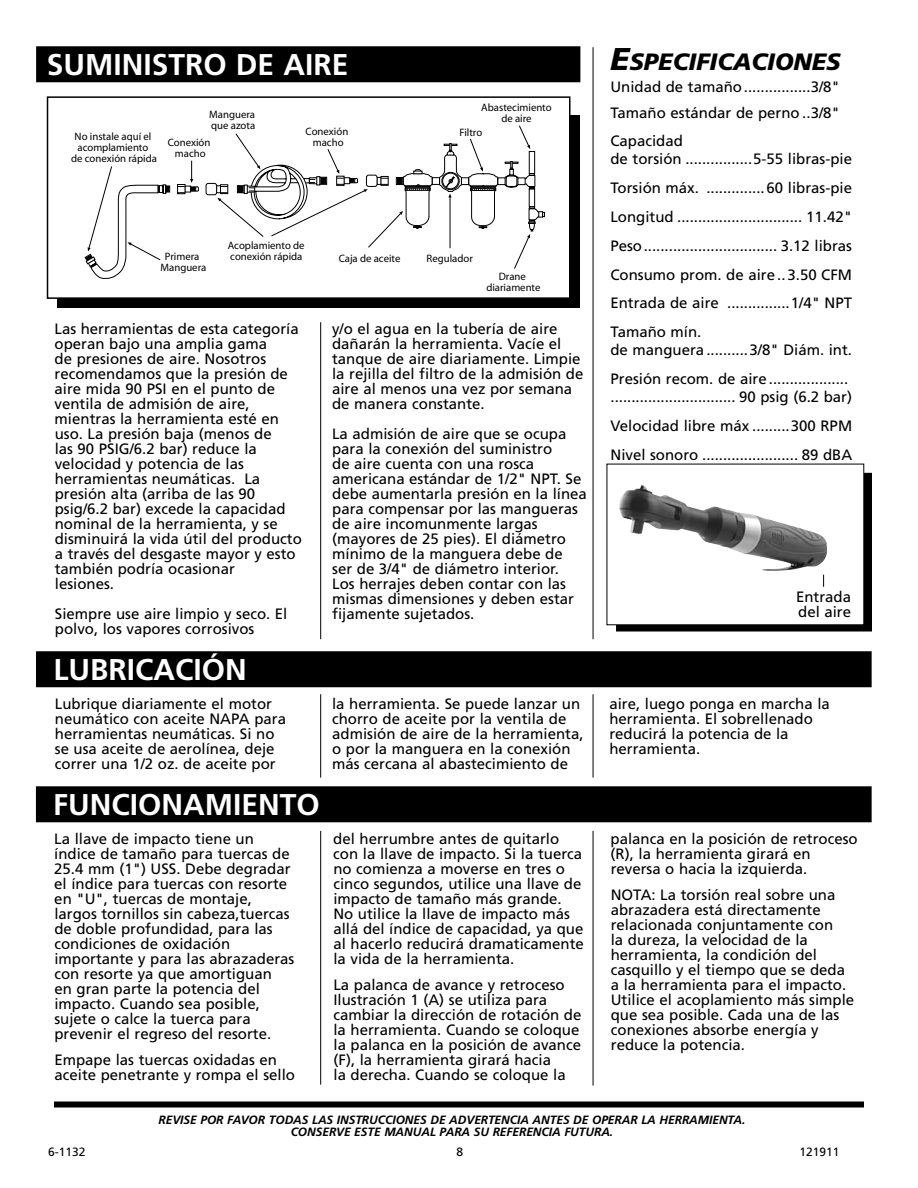
<style>
.page{position:relative;width:918px;height:1188px;background:#fff}
.page>*{position:absolute;margin:0;border:0;box-sizing:border-box;transform-origin:0 0}
.t1{font:700 30px "Frutiger LT Std";color:#fff}
.t2{font:italic 900 23.7px "Frutiger LT Std";color:#000}
.t3{font:15px/15px "Frutiger LT Std";color:#000}
.t4{font:italic 700 12px "Frutiger LT Std";letter-spacing:-.005em;color:#000}
.t5{font:12px "Frutiger LT Std";color:#000}
.t6{font:10.8px/10.8px "Myriad";color:#000;text-align:center}
.s1{font-size:31.5px}
</style>
<div class="page">
<hr style="left:320px;top:694px;width:1px;height:84px;background:#000">
<div style="left:37px;top:652px;width:834px;height:35px;background:#000"></div>
<div style="left:36px;top:651px;width:836px;height:36px;border:2px solid #000"></div>
<div style="left:37px;top:787px;width:834px;height:35px;background:#000"></div>
<div style="left:36px;top:786px;width:836px;height:36px;border:2px solid #000"></div>
<hr style="left:593px;top:831px;width:1px;height:255px;background:#000">
<hr style="left:320px;top:831px;width:1px;height:254px;background:#000">
<hr style="left:593px;top:694px;width:1px;height:84px;background:#000">
<hr style="left:320px;top:322px;width:1px;height:317px;background:#000">
<div style="left:37px;top:47px;width:543px;height:35px;background:#000"></div>
<div style="left:36px;top:46px;width:544px;height:36px;border:2px solid #000"></div>
<hr style="left:593px;top:47px;width:1px;height:592px;background:#000">
<div style="left:58px;top:115px;width:522px;height:192px;background:#000"></div>
<div style="left:48px;top:97px;width:522px;height:201px;background:#fff"></div>
<div style="left:47px;top:96px;width:524px;height:203px;border:2px solid #000"></div>
<hr style="left:450px;top:197px;width:1px;height:51px;background:#000">
<svg style="left:177px;top:184px;width:8px;height:10px"></svg>
<svg style="left:178px;top:160px;width:21px;height:33px"></svg>
<div style="left:206px;top:183px;width:11px;height:12px;border:1px solid #000;border-radius:2px"></div>
<svg style="left:85px;top:166px;width:85px;height:113px"></svg>
<div style="left:432px;top:177px;width:8px;height:8px;background:#fff;border:1px solid #000"></div>
<div style="left:461px;top:178px;width:8px;height:7px;background:#fff;border:1px solid #000"></div>
<svg style="left:216px;top:133px;width:217px;height:115px"></svg>
<svg style="left:468px;top:138px;width:30px;height:91px"></svg>
<div style="left:498px;top:178px;width:7px;height:7px;background:#fff;border:1px solid #000"></div>
<svg style="left:439px;top:143px;width:23px;height:55px"></svg>
<svg style="left:504px;top:125px;width:41px;height:144px"></svg>
<div style="left:617px;top:473px;width:254px;height:158px;background:#000"></div>
<div style="left:616px;top:473px;width:256px;height:158px;border:1px solid #000"></div>
<div style="left:607px;top:464px;width:257px;height:161px;background:#fff"></div>
<div style="left:54px;top:1102px;width:810px;height:6px;background:#000"></div>
<svg style="left:823px;top:575px;width:1px;height:12px"></svg>
<img style="left:619px;top:485px;width:208px;height:86px">
<h1 class="t1" style="left:47px;top:47px;width:36px">SUMINISTRO</h1>
<h1 class="t1" style="left:236px;top:47px;width:65px">DE AIRE</h1>
<p class="t6" style="left:209px;top:109px;width:47px;text-align:left">Manguera que azota</p>
<p class="t6" style="left:71px;top:132px;width:87px">No instale aquí el acomplamiento<br>de conexión rápida</p>
<p class="t6" style="left:168px;top:137px;width:44px">Conexión macho</p>
<p class="t6" style="left:481px;top:103px;width:72px">Abastecimiento de aire</p>
<p class="t6" style="left:306px;top:127px;width:44px">Conexión macho</p>
<p class="t6" style="left:459px;top:127px;width:24px">Filtro</p>
<p class="t6" style="left:228px;top:241px;width:78px;text-align:left">Acoplamiento de conexión rápida</p>
<p class="t6" style="left:165px;top:251px;width:36px">Primera</p>
<p class="t6" style="left:339px;top:253px;width:63px">Caja de aceite</p>
<p class="t6" style="left:161px;top:262px;width:47px">Manguera</p>
<p class="t6" style="left:427px;top:253px;width:48px">Regulador</p>
<p class="t6" style="left:486px;top:272px;width:56px">Drane diariamente</p>
<p class="t3" style="left:55px;top:321px;width:249px">Las herramientas de esta categoría operan bajo una amplia gama<br>de presiones de aire. Nosotros recomendamos que la presión de aire mida 90 PSI en el punto de ventila de admisión de aire, mientras la herramienta esté en uso. La presión baja (menos de<br>las 90 PSIG/6.2 bar) reduce la velocidad y potencia de las herramientas neumáticas. La presión alta (arriba de las 90 psig/6.2 bar) excede la capacidad nominal de la herramienta, y se disminuirá la vida útil del producto a través del desgaste mayor y esto también podría ocasionar<br>lesiones.</p>
<p class="t3" style="left:55px;top:606px;width:234px">Siempre use aire limpio y seco. El polvo, los vapores corrosivos</p>
<h1 class="t1" style="left:54px;top:652px;width:33px">LUBRICACI</h1>
<h1 class="t1" style="left:202px;top:652px;width:42px">ÓN</h1>
<p class="t3" style="left:332px;top:321px;width:253px">y/o el agua en la tubería de aire dañarán la herramienta. Vacíe el tanque de aire diariamente. Limpie la rejilla del filtro de la admisión de aire al menos una vez por semana de manera constante.</p>
<p class="t3" style="left:332px;top:426px;width:256px">La admisión de aire que se ocupa para la conexión del suministro<br>de aire cuenta con una rosca americana estándar de 1/2" NPT. Se debe aumentarla presión en la línea para compensar por las mangueras de aire incomunmente largas (mayores de 25 pies). El diámetro mínimo de la manguera debe de<br>ser de 3/4" de diámetro interior.<br>Los herrajes deben contar con las mismas dimensiones y deben estar fijamente sujetados.</p>
<h2 class="t2" style="left:610px;top:48px;width:232px"><span class="s1">E</span>SPECIFICACIONES</h2>
<p class="t3" style="left:610px;top:74px;width:231px;line-height:25.5px">Unidad de tamaño................3/8"<br>Tamaño estándar de perno ..3/8"</p>
<p class="t3" style="left:610px;top:132px;width:243px;line-height:18px">Capacidad<br>de torsión ................5-55 libras-pie</p>
<p class="t3" style="left:610px;top:174px;width:243px;line-height:28.8px;text-align:justify">Torsión máx. ..............60 libras-pie Longitud .............................. 11.42" Peso................................ 3.12 libras Consumo prom. de aire ..3.50 CFM Entrada de aire ...............1/4" NPT Tamaño mín.</p>
<p class="t3" style="left:610px;top:336px;width:243px;line-height:28.8px">de manguera ..........3/8" Diám. int.<br>Presión recom. de aire ...................</p>
<p class="t3" style="left:611px;top:382px;width:243px;line-height:28.8px;text-align:justify">.............................. 90 psig (6.2 bar)<br>Velocidad libre máx .........300 RPM Nivel sonoro ....................... 89 dBA</p>
<p class="t3" style="left:796px;top:589px;width:57px">Entrada del aire</p>
<p class="t3" style="left:55px;top:696px;width:233px">Lubrique diariamente el motor neumático con aceite NAPA para herramientas neumáticas. Si no se usa aceite de aerolínea, deje correr una 1/2 oz. de aceite por</p>
<p class="t3" style="left:332px;top:696px;width:253px">la herramienta. Se puede lanzar un chorro de aceite por la ventila de admisión de aire de la herramienta, o por la manguera en la conexión más cercana al abastecimiento de</p>
<p class="t3" style="left:609px;top:696px;width:222px">aire, luego ponga en marcha la herramienta. El sobrellenado reducirá la potencia de la herramienta.</p>
<h1 class="t1" style="left:53px;top:787px;width:268px">FUNCIONAMIENTO</h1>
<p class="t3" style="left:54px;top:831px;width:242px">La llave de impacto tiene un índice de tamaño para tuercas de<br>25.4 mm (1") USS. Debe degradar el índice para tuercas con resorte en "U", tuercas de montaje, largos tornillos sin cabeza,tuercas de doble profundidad, para las condiciones de oxidación importante y para las abrazaderas con resorte ya que amortiguan<br>en gran parte la potencia del impacto. Cuando sea posible, sujete o calce la tuerca para prevenir el regreso del resorte.</p>
<p class="t3" style="left:54px;top:1052px;width:242px">Empape las tuercas oxidadas en aceite penetrante y rompa el sello</p>
<p class="t3" style="left:333px;top:831px;width:252px">del herrumbre antes de quitarlo con la llave de impacto. Si la tuerca no comienza a moverse en tres o cinco segundos, utilice una llave de impacto de tamaño más grande.<br>No utilice la llave de impacto más allá del índice de capacidad, ya que al hacerlo reducirá dramaticamente la vida de la herramienta.</p>
<p class="t3" style="left:333px;top:977px;width:250px">La palanca de avance y retroceso Ilustración 1 (A) se utiliza para cambiar la dirección de rotación de la herramienta. Cuando se coloque la palanca en la posición de avance (F), la herramienta girará hacia<br>la derecha. Cuando se coloque la</p>
<p class="t3" style="left:611px;top:831px;width:249px">palanca en la posición de retroceso (R), la herramienta girará en reversa o hacia la izquierda.</p>
<p class="t3" style="left:611px;top:887px;width:245px">NOTA: La torsión real sobre una abrazadera está directamente relacionada conjuntamente con<br>la dureza, la velocidad de la herramienta, la condición del casquillo y el tiempo que se deda a la herramienta para el impacto.<br>Utilice el acoplamiento más simple que sea posible. Cada una de las conexiones absorbe energía y reduce la potencia.</p>
<p class="t4" style="left:158px;top:1113px;width:8px">REVISE</p>
<p class="t4" style="left:200px;top:1113px;width:9px">POR</p>
<p class="t4" style="left:227px;top:1113px;width:9px">FAVOR</p>
<p class="t4" style="left:269px;top:1113px;width:16px">TODAS</p>
<p class="t4" style="left:312px;top:1113px;width:8px">LAS</p>
<p class="t4" style="left:337px;top:1113px;width:34px">INS TRUCCIONES</p>
<p class="t4" style="left:430px;top:1113px;width:28px">DE ADVER</p>
<p class="t4" style="left:488px;top:1113px;width:15px">TENCIA</p>
<p class="t4" style="left:533px;top:1113px;width:68px">ANTESDE OPERAR</p>
<p class="t4" style="left:641px;top:1113px;width:27px">LA HERRA</p>
<p class="t4" style="left:698px;top:1113px;width:49px">MIEN TA.</p>
<p class="t4" style="left:291px;top:1125px;width:9px">CONSERVE</p>
<p class="t4" style="left:354px;top:1125px;width:51px">ES TE MANUAL</p>
<p class="t4" style="left:440px;top:1125px;width:9px">PARA</p>
<p class="t4" style="left:474px;top:1125px;width:27px">SU REFERENCIA</p>
<p class="t4" style="left:564px;top:1125px;width:30px">FU TURA</p>
<p class="t4" style="left:610px;top:1125px;width:5px">.</p>
<p class="t5" style="left:48px;top:1145px;width:39px">6-1132</p>
<p class="t5" style="left:456px;top:1145px;width:8px">8</p>
<p class="t5" style="left:800px;top:1145px;width:42px">121911</p>
</div>
